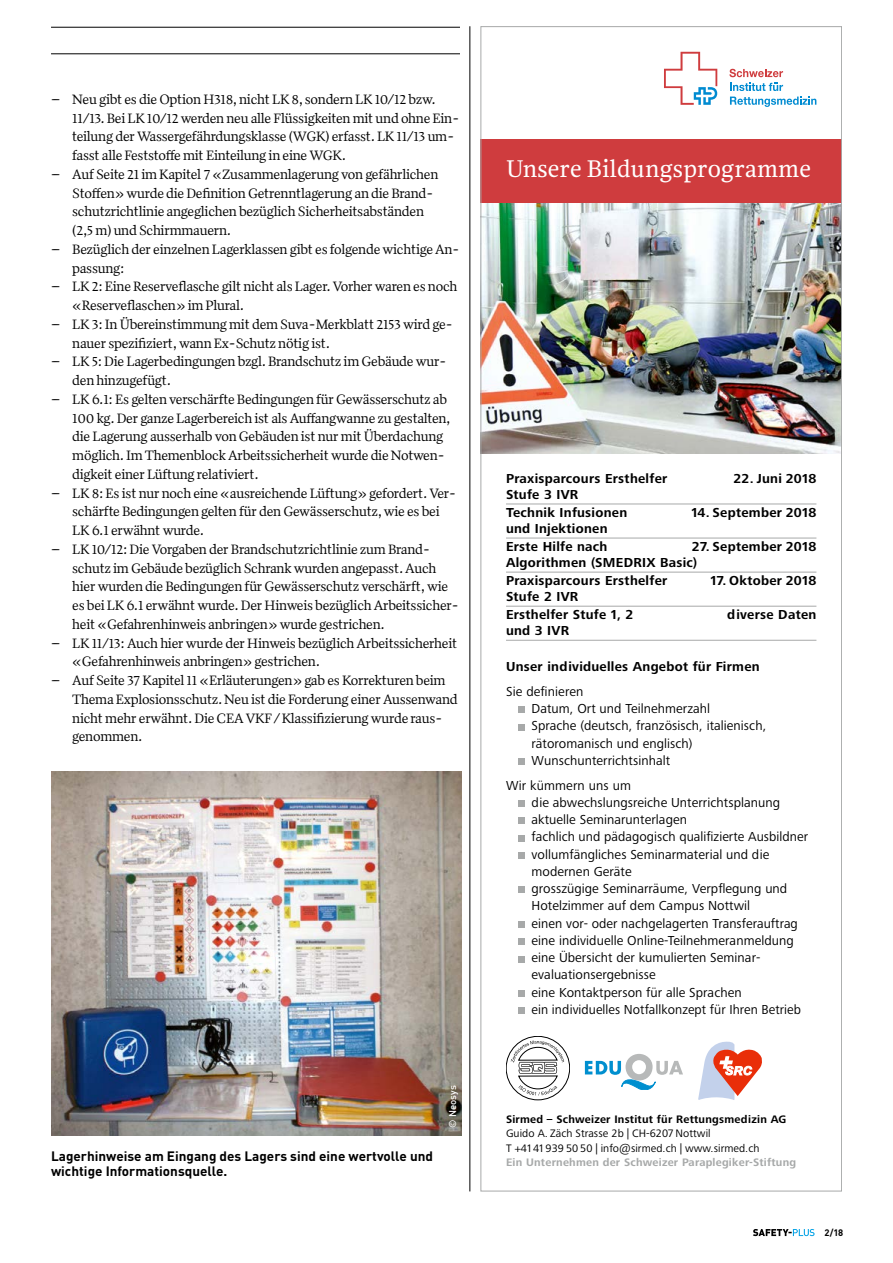
<style>
.page{position:relative;width:893px;height:1263px;background:#fff}
.page>*{position:absolute;margin:0;border:0;box-sizing:border-box;transform-origin:0 0}
.t1{font:24.75px "NN Rekja";letter-spacing:.005em;color:#fff}
.t2{font:13.95px "Quiosco One LF";letter-spacing:-.02em;color:#000}
.t3{font:13.5px/17.2px "Frutiger Next Pro";letter-spacing:.005em;color:#000}
.t4{font:700 13.5px/17.5px "Frutiger Next Pro";letter-spacing:.02em;color:#000}
.t5{font:700 13.5px/15px "DIN Pro";color:#000}
.t6{font:11.25px/14.2px "Frutiger Next Pro";letter-spacing:.005em;color:#000}
.t7{font:700 11.25px "Frutiger Next Pro";letter-spacing:.02em;color:#a7a9a9}
.t8{font:700 11.25px "Frutiger Next Pro";letter-spacing:.02em;color:#000}
.t9{font:500 9.75px "DIN Pro";color:#fff}
.t10{font:700 9.3px "DIN Pro";color:#000}
</style>
<div class="page">
<hr style="left:51px;top:27px;width:791px;height:1px;background:#000">
<hr style="left:51px;top:54px;width:791px;height:1px;background:#000">
<div style="left:460px;top:0;width:433px;height:1262px;background:#fff"></div>
<hr style="left:470px;top:26px;width:1px;height:1165px;background:#000">
<svg style="left:753px;top:1229px;width:61px;height:7px"></svg>
<img style="left:52px;top:771px;width:409px;height:364px">
<hr style="left:506px;top:504px;width:310px;height:1px;background:#a7a9a9">
<hr style="left:506px;top:538px;width:310px;height:1px;background:#a7a9a9">
<hr style="left:506px;top:572px;width:310px;height:1px;background:#a7a9a9">
<hr style="left:506px;top:606px;width:310px;height:1px;background:#a7a9a9">
<hr style="left:506px;top:640px;width:310px;height:1px;background:#a7a9a9">
<svg style="left:519px;top:707px;width:6px;height:6px"></svg>
<svg style="left:519px;top:724px;width:6px;height:6px"></svg>
<div style="left:519px;top:758px;width:6px;height:7px;background:#a7a9a9"></div>
<div style="left:519px;top:800px;width:6px;height:7px;background:#a7a9a9"></div>
<svg style="left:519px;top:818px;width:6px;height:6px"></svg>
<svg style="left:519px;top:835px;width:6px;height:6px"></svg>
<div style="left:519px;top:852px;width:6px;height:7px;background:#a7a9a9"></div>
<svg style="left:519px;top:887px;width:6px;height:6px"></svg>
<div style="left:519px;top:921px;width:6px;height:7px;background:#a7a9a9"></div>
<div style="left:519px;top:938px;width:6px;height:7px;background:#a7a9a9"></div>
<svg style="left:519px;top:956px;width:6px;height:6px"></svg>
<div style="left:519px;top:990px;width:6px;height:7px;background:#a7a9a9"></div>
<div style="left:519px;top:1007px;width:6px;height:7px;background:#a7a9a9"></div>
<svg style="left:730px;top:83px;width:53px;height:8px"></svg>
<svg style="left:730px;top:97px;width:86px;height:10px"></svg>
<svg style="left:729px;top:69px;width:54px;height:8px"></svg>
<svg style="left:664px;top:52px;width:53px;height:53px"></svg>
<img style="left:482px;top:203px;width:358px;height:251px">
<svg style="left:506px;top:1036px;width:64px;height:64px"></svg>
<svg style="left:698px;top:1042px;width:64px;height:58px"></svg>
<svg style="left:585px;top:1054px;width:98px;height:36px"></svg>
<div style="left:480px;top:139px;width:362px;height:64px;background:#cf3c3e"></div>
<p class="t2" style="left:51px;top:90px;width:386px">− Neu gibt es die Option H318, nicht LK 8, sondern LK 10/12 bzw.</p>
<p class="t2" style="left:72px;top:109px;width:389px">11/13. Bei LK 10/12 werden neu alle Flüssigkeiten mit und ohne Ein-</p>
<p class="t2" style="left:72px;top:128px;width:384px">teilung der Wassergefährdungsklasse (WGK) erfasst. LK 11/13 um-</p>
<p class="t2" style="left:72px;top:147px;width:275px">fasst alle Feststoffe mit Einteilung in eine WGK.</p>
<p class="t2" style="left:51px;top:165px;width:389px">− Auf Seite 21 im Kapitel 7 «Zusammenlagerung von gefährlichen</p>
<p class="t2" style="left:72px;top:184px;width:363px">Stoffen» wurde die Definition Getrenntlagerung an die Brand-</p>
<p class="t2" style="left:72px;top:203px;width:353px">schutzrichtlinie angeglichen bezüglich Sicherheitsabständen</p>
<p class="t2" style="left:72px;top:222px;width:160px">(2,5 m) und Schirmmauern.</p>
<p class="t2" style="left:51px;top:240px;width:410px">− Bezüglich der einzelnen Lagerklassen gibt es folgende wichtige An-</p>
<p class="t2" style="left:72px;top:259px;width:54px">passung:</p>
<p class="t2" style="left:51px;top:278px;width:408px">− LK 2: Eine Reserveflasche gilt nicht als Lager. Vorher waren es noch</p>
<p class="t2" style="left:72px;top:297px;width:173px">«Reserveflaschen» im Plural.</p>
<p class="t2" style="left:51px;top:315px;width:403px">− LK 3: In Übereinstimmung mit dem Suva-Merkblatt 2153 wird ge-</p>
<p class="t2" style="left:72px;top:334px;width:260px">nauer spezifiziert, wann Ex-Schutz nötig ist.</p>
<p class="t2" style="left:51px;top:353px;width:397px">− LK 5: Die Lagerbedingungen bzgl. Brandschutz im Gebäude wur-</p>
<p class="t2" style="left:72px;top:372px;width:100px">den hinzugefügt.</p>
<p class="t2" style="left:51px;top:390px;width:398px">− LK 6.1: Es gelten verschärfte Bedingungen für Gewässerschutz ab</p>
<p class="t2" style="left:72px;top:409px;width:380px">100 kg. Der ganze Lagerbereich ist als Auffangwanne zu gestalten,</p>
<p class="t2" style="left:72px;top:428px;width:373px">die Lagerung ausserhalb von Gebäuden ist nur mit Überdachung</p>
<p class="t2" style="left:72px;top:447px;width:374px">möglich. Im Themenblock Arbeitssicherheit wurde die Notwen-</p>
<p class="t2" style="left:72px;top:465px;width:188px">digkeit einer Lüftung relativiert.</p>
<p class="t2" style="left:51px;top:484px;width:407px">− LK 8: Es ist nur noch eine «ausreichende Lüftung» gefordert. Ver-</p>
<p class="t2" style="left:72px;top:503px;width:369px">schärfte Bedingungen gelten für den Gewässerschutz, wie es bei</p>
<p class="t2" style="left:72px;top:522px;width:133px">LK 6.1 erwähnt wurde.</p>
<p class="t2" style="left:51px;top:540px;width:381px">− LK 10/12: Die Vorgaben der Brandschutzrichtlinie zum Brand-</p>
<p class="t2" style="left:72px;top:559px;width:366px">schutz im Gebäude bezüglich Schrank wurden angepasst. Auch</p>
<p class="t2" style="left:72px;top:578px;width:377px">hier wurden die Bedingungen für Gewässerschutz verschärft, wie</p>
<p class="t2" style="left:72px;top:597px;width:388px">es bei LK 6.1 erwähnt wurde. Der Hinweis bezüglich Arbeitssicher-</p>
<p class="t2" style="left:72px;top:615px;width:314px">heit «Gefahrenhinweis anbringen» wurde gestrichen.</p>
<p class="t2" style="left:51px;top:634px;width:408px">− LK 11/13: Auch hier wurde der Hinweis bezüglich Arbeitssicherheit</p>
<p class="t2" style="left:72px;top:653px;width:249px">«Gefahrenhinweis anbringen» gestrichen.</p>
<p class="t2" style="left:51px;top:672px;width:396px">− Auf Seite 37 Kapitel 11 «Erläuterungen» gab es Korrekturen beim</p>
<p class="t2" style="left:72px;top:690px;width:387px">Thema Explosionsschutz. Neu ist die Forderung einer Aussenwand</p>
<p class="t2" style="left:72px;top:709px;width:369px">nicht mehr erwähnt. Die CEA VKF/Klassifizierung wurde raus-</p>
<p class="t2" style="left:72px;top:728px;width:72px">genommen.</p>
<p class="t5" style="left:51px;top:1147px;width:384px">Lagerhinweise am Eingang des Lagers sind eine wertvolle und wichtige Informationsquelle.</p>
<p class="t9" style="left:445px;top:1128px;width:44px;rotate:-90deg">© Neosys</p>
<h1 class="t1" style="left:506px;top:153px;width:307px">Unsere Bildungsprogramme</h1>
<p class="t4" style="left:506px;top:469px;width:163px">Praxisparcours Ersthelfer</p>
<p class="t4" style="left:733px;top:469px;width:85px">22. Juni 2018</p>
<p class="t4" style="left:506px;top:486px;width:123px">Stufe 3 IVR<br>Technik Infusionen</p>
<p class="t4" style="left:691px;top:503px;width:127px">14. September 2018</p>
<p class="t4" style="left:506px;top:520px;width:103px">und Injektionen<br>Erste Hilfe nach</p>
<p class="t4" style="left:506px;top:538px;width:312px;line-height:17.1px;text-indent:186px">27. September 2018<br>Algorithmen (SMEDRIX Basic)<br>Praxisparcours Ersthelfer</p>
<p class="t4" style="left:710px;top:571px;width:107px">17. Oktober 2018</p>
<p class="t4" style="left:506px;top:588px;width:129px">Stufe 2 IVR<br>Ersthelfer Stufe 1, 2</p>
<p class="t4" style="left:727px;top:605px;width:91px">diverse Daten</p>
<p class="t4" style="left:506px;top:622px;width:65px">und 3 IVR</p>
<p class="t4" style="left:506px;top:658px;width:255px">Unser individuelles Angebot für Firmen</p>
<p class="t3" style="left:531px;top:683px;width:236px;text-indent:-26px">Sie definieren<br>Datum, Ort und Teilnehmerzahl<br>Sprache (deutsch, französisch, italienisch, rätoromanisch und englisch)<br>Wunschunterrichtsinhalt</p>
<p class="t3" style="left:531px;top:776px;width:278px;text-indent:-26px">Wir kümmern uns um<br>die abwechslungsreiche Unterrichtsplanung aktuelle Seminarunterlagen<br>fachlich und pädagogisch qualifizierte Ausbildner vollumfängliches Seminarmaterial und die modernen Geräte<br>grosszügige Seminarräume, Verpflegung und Hotelzimmer auf dem Campus Nottwil<br>einen vor- oder nachgelagerten Transferauftrag eine individuelle Online-Teilnehmeranmeldung eine Übersicht der kumulierten Seminar&shy;evaluationsergebnisse<br>eine Kontaktperson für alle Sprachen<br>ein individuelles Notfallkonzept für Ihren Betrieb</p>
<p class="t8" style="left:506px;top:1113px;width:282px">Sirmed – Schweizer Institut für Rettungsmedizin AG</p>
<p class="t6" style="left:506px;top:1126px;width:255px">Guido A. Zäch Strasse 2b | CH-6207 Nottwil<br>T +41 41 939 50 50 | info@sirmed.ch | www.sirmed.ch</p>
<p class="t7" style="left:506px;top:1156px;width:292px">Ein Unternehmen der Schweizer Paraplegiker-Stiftung</p>
<p class="t10" style="left:825px;top:1225px;width:20px">2/18</p>
</div>
